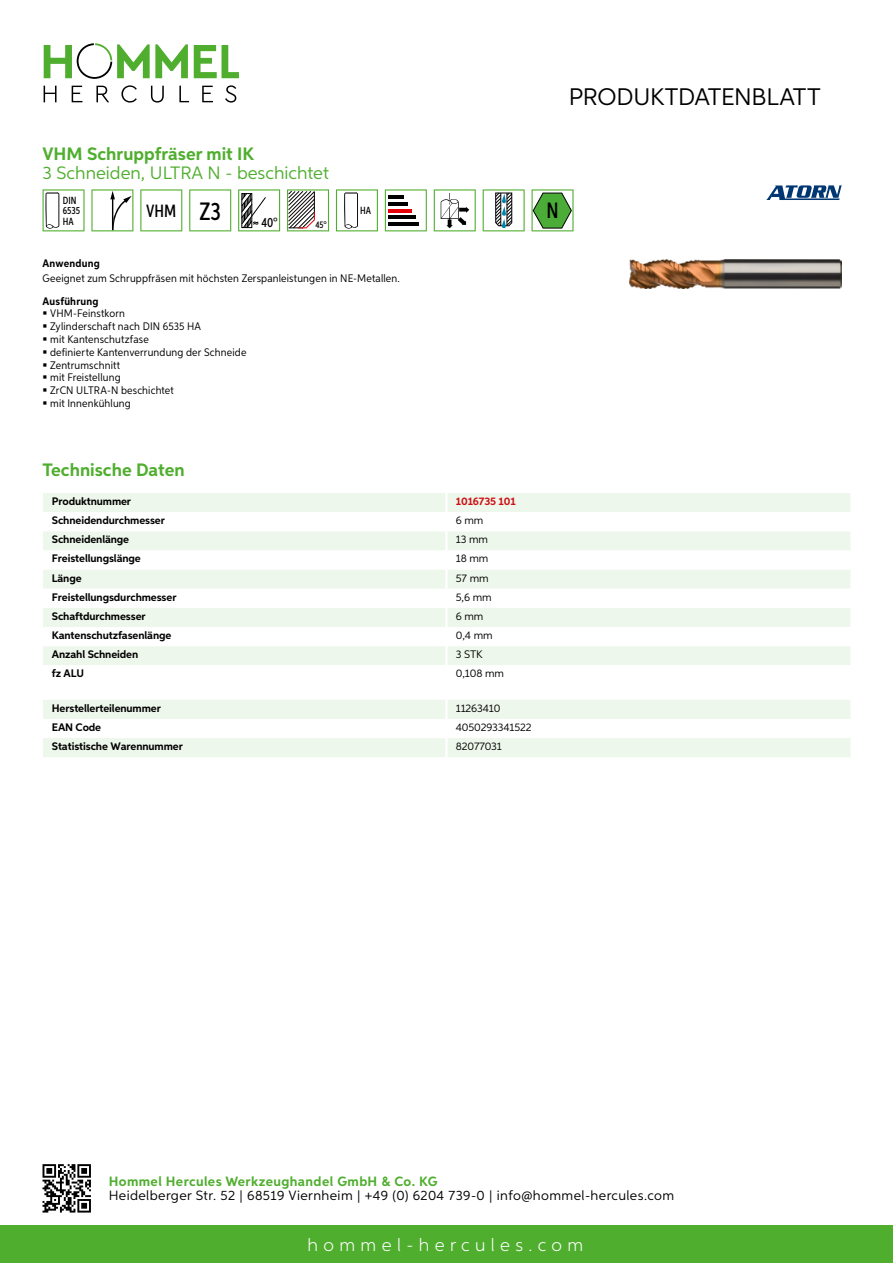
<style>
.page{position:relative;width:893px;height:1263px;background:#fff}
.page>*{position:absolute;margin:0;border:0;box-sizing:border-box;transform-origin:0 0}
.t1{font:24px "Aspira";letter-spacing:-.01em;color:#000}
.t2{font:500 22.2px "Aspira XX Nar";color:#000}
.t3{font:700 18px "Aspira";color:#50ae2f}
.t4{font:18px "Aspira";color:#50ae2f}
.t5{font:300 18px "Aspira";letter-spacing:.3em;color:#fff}
.t6{font:500 17.85px "Aspira XX Nar";color:#000}
.t7{font:13.5px "Aspira";letter-spacing:.03em;color:#000}
.t8{font:700 13.5px "Aspira";letter-spacing:.03em;color:#50ae2f}
.t9{font:500 13.35px "Aspira XX Nar";color:#000}
.t10{font:10.95px/12.8px "Aspira Nar";letter-spacing:.015em;color:#000}
.t11{font:700 10.95px "Aspira";letter-spacing:-.01em;color:#000}
.t12{font:10.95px "Aspira";letter-spacing:-.01em;color:#000}
.t13{font:700 10.95px "Aspira Nar";letter-spacing:.02em;color:#000}
.t14{font:700 10.95px "Aspira";letter-spacing:-.01em;color:#cd1013}
.t15{font:500 10.35px/10.4px "Aspira XX Nar";color:#000}
.t16{font:500 9.6px "Aspira XX Nar";color:#000}
.s1{font-size:25.2px}
</style>
<div class="page">
<div style="left:0;top:1226px;width:893px;height:37px;background:#50ae2f"></div>
<svg style="left:43px;top:1164px;width:48px;height:48px"></svg>
<svg style="left:194px;top:45px;width:45px;height:33px"></svg>
<svg style="left:44px;top:43px;width:144px;height:36px"></svg>
<svg style="left:44px;top:86px;width:13px;height:16px"></svg>
<svg style="left:72px;top:86px;width:10px;height:16px"></svg>
<svg style="left:96px;top:86px;width:13px;height:16px"></svg>
<svg style="left:121px;top:85px;width:16px;height:18px"></svg>
<svg style="left:151px;top:86px;width:13px;height:17px"></svg>
<svg style="left:179px;top:86px;width:10px;height:16px"></svg>
<svg style="left:202px;top:86px;width:11px;height:16px"></svg>
<svg style="left:225px;top:85px;width:11px;height:18px"></svg>
<div style="left:43px;top:493px;width:807px;height:19px;background:#eef7eb"></div>
<svg style="left:43px;top:532px;width:807px;height:133px;fill:#eef7eb"></svg>
<hr style="left:445px;top:493px;width:3px;height:19px;background:#fff">
<hr style="left:445px;top:531px;width:3px;height:19px;background:#fff">
<hr style="left:445px;top:550px;width:3px;height:20px;background:#fff">
<hr style="left:445px;top:570px;width:3px;height:19px;background:#fff">
<hr style="left:445px;top:589px;width:3px;height:19px;background:#fff">
<hr style="left:445px;top:608px;width:3px;height:19px;background:#fff">
<hr style="left:445px;top:627px;width:3px;height:19px;background:#fff">
<hr style="left:445px;top:646px;width:3px;height:19px;background:#fff">
<svg style="left:43px;top:700px;width:807px;height:57px"></svg>
<hr style="left:445px;top:738px;width:3px;height:19px;background:#fff">
<svg style="left:43px;top:189px;width:42px;height:42px"></svg>
<svg style="left:91px;top:189px;width:42px;height:42px"></svg>
<svg style="left:140px;top:189px;width:42px;height:42px"></svg>
<svg style="left:189px;top:189px;width:42px;height:42px"></svg>
<svg style="left:238px;top:189px;width:42px;height:42px"></svg>
<svg style="left:287px;top:189px;width:42px;height:42px"></svg>
<svg style="left:336px;top:189px;width:42px;height:42px"></svg>
<svg style="left:385px;top:189px;width:42px;height:42px"></svg>
<hr style="left:388px;top:196px;width:16px;height:3px;background:#000">
<hr style="left:388px;top:202px;width:20px;height:4px;background:#000">
<hr style="left:388px;top:209px;width:23px;height:3px;background:#e3000b">
<hr style="left:388px;top:216px;width:27px;height:3px;background:#000">
<hr style="left:388px;top:222px;width:31px;height:4px;background:#000">
<svg style="left:434px;top:189px;width:42px;height:42px"></svg>
<svg style="left:483px;top:189px;width:42px;height:42px"></svg>
<svg style="left:532px;top:189px;width:42px;height:42px"></svg>
<img style="left:629px;top:259px;width:213px;height:29px">
<svg style="left:766px;top:185px;width:76px;height:15px"></svg>
<h1 class="t1" style="left:569px;top:82px;width:253px">Produktdatenblatt</h1>
<h3 class="t3" style="left:43px;top:142px;width:213px">VHM Schruppfräser mit IK</h3>
<h3 class="t4" style="left:43px;top:162px;width:119px">3 Schneiden, ULTRA</h3>
<h3 class="t4" style="left:207px;top:162px;width:123px">N - beschichtet</h3>
<p class="t15" style="left:63px;top:195px;width:19px">DIN<br>6535<br>HA</p>
<h3 class="t6" style="left:146px;top:200px;width:76px">VHM <span class="s1">Z3</span></h3>
<p class="t9" style="left:262px;top:215px;width:18px">40°</p>
<p class="t16" style="left:315px;top:219px;width:13px">45°</p>
<p class="t15" style="left:360px;top:205px;width:12px">HA</p>
<h2 class="t2" style="left:546px;top:197px;width:14px">N</h2>
<p class="t13" style="left:43px;top:257px;width:59px">Anwendung</p>
<p class="t10" style="left:43px;top:272px;width:359px">Geeignet zum Schruppfräsen mit höchsten Zerspanleistungen in NE-Metallen.</p>
<p class="t13" style="left:43px;top:294px;width:58px">Ausführung</p>
<p class="t10" style="left:50px;top:307px;width:198px">VHM-Feinstkorn<br>Zylinderschaft nach DIN 6535 HA<br>mit Kantenschutzfase<br>definierte Kantenverrundung der Schneide<br>Zentrumschnitt<br>mit Freistellung<br>ZrCN ULTRA-N beschichtet<br>mit Innenkühlung</p>
<h3 class="t3" style="left:43px;top:459px;width:144px">Technische Daten</h3>
<p class="t11" style="left:52px;top:494px;width:81px">Produktnummer</p>
<p class="t14" style="left:456px;top:494px;width:61px">1016735 101</p>
<p class="t11" style="left:52px;top:514px;width:115px">Schneidendurchmesser</p>
<p class="t12" style="left:456px;top:514px;width:29px">6 mm</p>
<p class="t11" style="left:52px;top:533px;width:79px">Schneidenlänge</p>
<p class="t12" style="left:456px;top:533px;width:34px">13 mm</p>
<p class="t11" style="left:52px;top:552px;width:90px">Freistellungslänge</p>
<p class="t12" style="left:456px;top:552px;width:34px">18 mm</p>
<p class="t11" style="left:52px;top:571px;width:31px">Länge</p>
<p class="t12" style="left:456px;top:571px;width:34px">57 mm</p>
<p class="t11" style="left:52px;top:590px;width:126px">Freistellungsdurchmesser</p>
<p class="t12" style="left:456px;top:590px;width:37px">5,6 mm</p>
<p class="t11" style="left:52px;top:609px;width:95px">Schaftdurchmesser</p>
<p class="t12" style="left:456px;top:609px;width:29px">6 mm</p>
<p class="t11" style="left:52px;top:628px;width:121px">Kantenschutzfasenlänge</p>
<p class="t12" style="left:456px;top:628px;width:38px">0,4 mm</p>
<p class="t11" style="left:52px;top:647px;width:88px">Anzahl Schneiden</p>
<p class="t12" style="left:456px;top:648px;width:22px">3 STK</p>
<p class="t11" style="left:52px;top:667px;width:34px">fz ALU</p>
<p class="t12" style="left:456px;top:667px;width:50px">0,108 mm</p>
<p class="t11" style="left:52px;top:701px;width:111px">Herstellerteilenummer</p>
<p class="t12" style="left:456px;top:701px;width:46px">11263410</p>
<p class="t11" style="left:52px;top:720px;width:51px">EAN Code</p>
<p class="t12" style="left:456px;top:720px;width:77px">4050293341522</p>
<p class="t11" style="left:52px;top:739px;width:132px">Statistische Warennummer</p>
<p class="t12" style="left:456px;top:739px;width:48px">82077031</p>
<p class="t8" style="left:109px;top:1172px;width:330px">Hommel Hercules Werkzeughandel GmbH &amp; Co. KG</p>
<p class="t7" style="left:109px;top:1187px;width:567px">Heidelberger Str. 52 | 68519 Viernheim | +49 (0) 6204 739-0 | info@hommel-hercules.com</p>
<h3 class="t5" style="left:307px;top:1234px;width:277px">hommel-hercules.com</h3>
</div>
